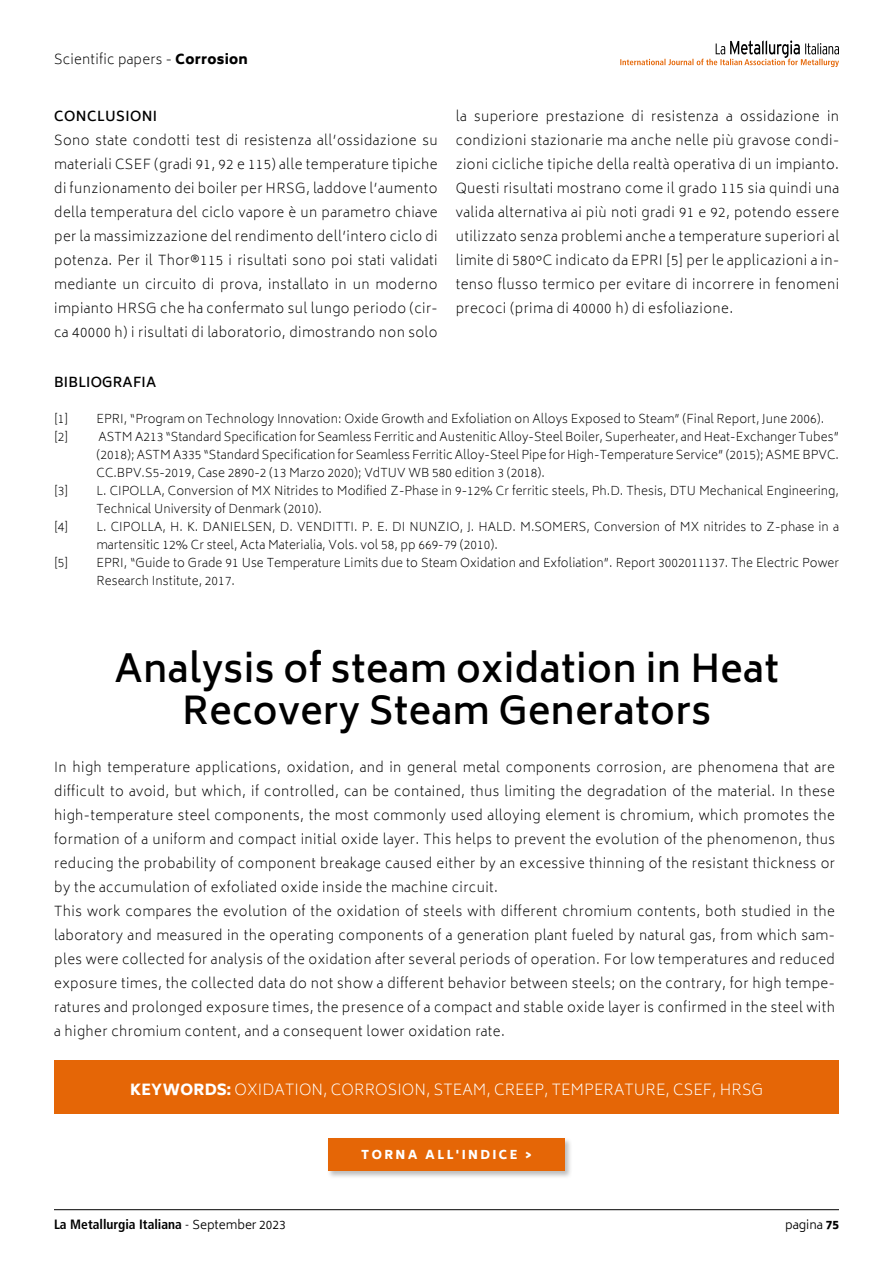
<style>
.page{position:relative;width:893px;height:1263px;background:#fff}
.page>*{position:absolute;margin:0;border:0;box-sizing:border-box;transform-origin:0 0}
.t1{font:600 37.5px/42px "Biryani";letter-spacing:.01em;color:#000;text-align:center}
.t2{font:200 15px "Biryani";letter-spacing:.01em;color:#fff}
.t3{font:200 13.5px/24px "Biryani";letter-spacing:.03em;color:#000;text-align:justify}
.t4{font:700 condensed 13.5px "Frutiger LT Std";color:#000}
.t5{font:600 13.5px "Biryani";letter-spacing:.015em;color:#000}
.t6{font:200 12px/18px "Biryani";letter-spacing:.005em;color:#000}
.t7{font:800 12px "Biryani";letter-spacing:.2em;color:#fff}
.t8{font:300 12px "Biryani";color:#000}
.s1{font-weight:800}
.s2{font-weight:300}
.s3{font-family:"Biryani";font-weight:300;font-stretch:normal;font-size:12px}
</style>
<div class="page">
<hr style="left:54px;top:1209px;width:785px;height:1px;background:#000">
<svg style="left:620px;top:40px;width:219px;height:27px"></svg>
<div style="left:327px;top:1137px;width:245px;height:42px;background:#6b6b6a;opacity:.44"></div>
<div style="left:328px;top:1138px;width:237px;height:33px;background:#e56606"></div>
<div style="left:54px;top:1060px;width:785px;height:54px;background:#e56606"></div>
<p class="t3" style="left:54px;top:48px;width:195px">Scientific papers - <span class="s1">Corrosion</span></p>
<p class="t5" style="left:54px;top:109px;width:105px">CONCLUSIONI</p>
<p class="t3" style="left:54px;top:129px;width:385px">Sono state condotti test di resistenza all’ossidazione su materiali CSEF (gradi 91, 92 e 115) alle temperature tipiche di funzionamento dei boiler per HRSG, laddove l’aumento della temperatura del ciclo vapore è un parametro chiave per la massimizzazione del rendimento dell’intero ciclo di potenza. Per il Thor®115 i risultati sono poi stati validati mediante un circuito di prova, installato in un moderno impianto HRSG che ha confermato sul lungo periodo (cir&shy;ca 40000 h) i risultati di laboratorio, dimostrando non solo</p>
<p class="t3" style="left:456px;top:105px;width:385px">la superiore prestazione di resistenza a ossidazione in condizioni stazionarie ma anche nelle più gravose condi&shy;zioni cicliche tipiche della realtà operativa di un impianto.<br>Questi risultati mostrano come il grado 115 sia quindi una valida alternativa ai più noti gradi 91 e 92, potendo essere utilizzato senza problemi anche a temperature superiori al limite di 580°C indicato da EPRI [5] per le applicazioni a in&shy;tenso flusso termico per evitare di incorrere in fenomeni precoci (prima di 40000 h) di esfoliazione.</p>
<p class="t5" style="left:54px;top:375px;width:104px">BIBLIOGRAFIA</p>
<p class="t6" style="left:54px;top:410px;width:16px">[1]</p>
<p class="t6" style="left:97px;top:410px;width:729px">EPRI, “Program on Technology Innovation: Oxide Growth and Exfoliation on Alloys Exposed to Steam” (Final Report, June 2006).</p>
<p class="t6" style="left:54px;top:428px;width:16px">[2]</p>
<p class="t6" style="left:97px;top:428px;width:744px;text-align:justify">ASTM A213 “Standard Specification for Seamless Ferritic and Austenitic Alloy-Steel Boiler, Superheater, and Heat-Exchanger Tubes” (2018); ASTM A335 “Standard Specification for Seamless Ferritic Alloy-Steel Pipe for High-Temperature Service” (2015); ASME BPVC.<br>CC.BPV.S5-2019, Case 2890-2 (13 Marzo 2020); VdTUV WB 580 edition 3 (2018).</p>
<p class="t6" style="left:54px;top:482px;width:16px">[3]</p>
<p class="t6" style="left:97px;top:482px;width:744px">L. CIPOLLA, Conversion of MX Nitrides to Modified Z-Phase in 9-12% Cr ferritic steels, Ph.D. Thesis, DTU Mechanical Engineering,<br>Technical University of Denmark (2010).</p>
<p class="t6" style="left:54px;top:518px;width:16px">[4]</p>
<p class="t6" style="left:97px;top:518px;width:744px">L. CIPOLLA, H. K. DANIELSEN, D. VENDITTI. P. E. DI NUNZIO, J. HALD. M.SOMERS, Conversion of MX nitrides to Z-phase in a martensitic 12% Cr steel, Acta Materialia, Vols. vol 58, pp 669-79 (2010).</p>
<p class="t6" style="left:54px;top:554px;width:16px">[5]</p>
<p class="t6" style="left:97px;top:554px;width:744px">EPRI, “Guide to Grade 91 Use Temperature Limits due to Steam Oxidation and Exfoliation”. Report 3002011137. The Electric Power<br>Research Institute, 2017.</p>
<h1 class="t1" style="left:114px;top:648px;width:666px">Analysis of steam oxidation in Heat<br>Recovery Steam Generators</h1>
<p class="t3" style="left:54px;top:755px;width:782px;text-align:left">In high temperature applications, oxidation, and in general metal components corrosion, are phenomena that are difficult to avoid, but which, if controlled, can be contained, thus limiting the degradation of the material. In these high-temperature steel components, the most commonly used alloying element is chromium, which promotes the formation of a uniform and compact initial oxide layer. This helps to prevent the evolution of the phenomenon, thus reducing the probability of component breakage caused either by an excessive thinning of the resistant thickness or by the accumulation of exfoliated oxide inside the machine circuit.<br>This work compares the evolution of the oxidation of steels with different chromium contents, both studied in the laboratory and measured in the operating components of a generation plant fueled by natural gas, from which sam&shy;ples were collected for analysis of the oxidation after several periods of operation. For low temperatures and reduced exposure times, the collected data do not show a different behavior between steels; on the contrary, for high tempe&shy;ratures and prolonged exposure times, the presence of a compact and stable oxide layer is confirmed in the steel with a higher chromium content, and a consequent lower oxidation rate.</p>
<p class="t2" style="left:130px;top:1081px;width:635px"><span class="s1">KEYWORDS:</span> OXIDATION, CORROSION, STEAM, CREEP, TEMPERATURE, CSEF, HRSG</p>
<p class="t7" style="left:361px;top:1148px;width:172px">TORNA ALL'INDICE &gt;</p>
<p class="t4" style="left:54px;top:1216px;width:233px">La Metallurgia Italiana <span class="s2">-</span> <span class="s3">September 2023</span></p>
<p class="t8" style="left:785px;top:1218px;width:55px">pagina <span class="s1">75</span></p>
</div>
